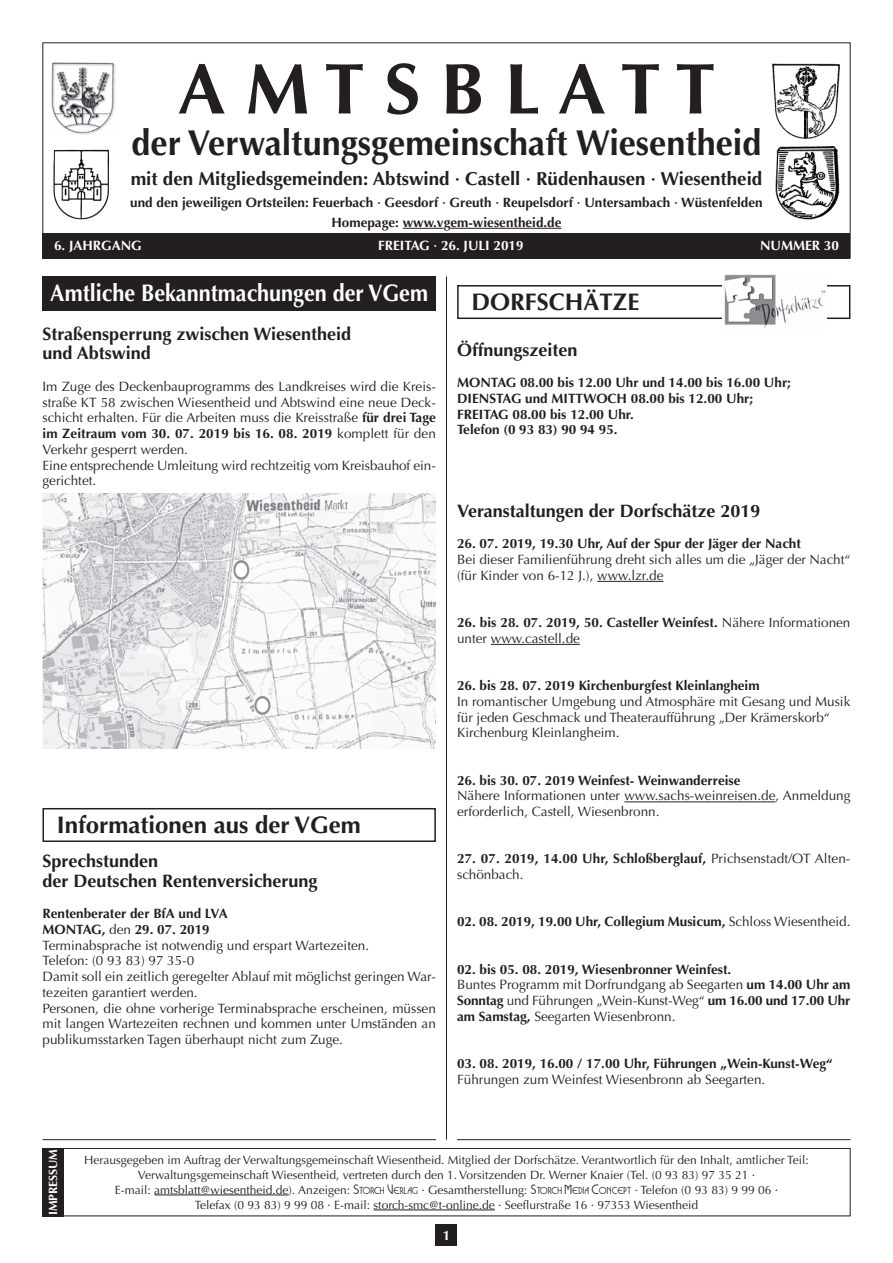
<style>
.page{position:relative;width:893px;height:1263px;background:#fff}
.page>*{position:absolute;margin:0;border:0;box-sizing:border-box;transform-origin:0 0}
.t1{font:700 72px "Optima";color:#231f20}
.t2{font:700 36px "Optima";color:#231f20;scale:.95 1}
.t3{font:700 24px "Optima";color:#231f20}
.t4{font:700 24px "Optima";color:#fff;scale:.9 1}
.t5{font:700 18.75px "Optima";color:#231f20}
.t6{font:700 18px/19.5px "Optima";color:#231f20}
.t7{font:13.5px/15.8px "Optima";color:#231f20}
.t8{font:700 13.5px/15.8px "Optima";color:#231f20}
.t9{font:700 13.5px "Optima";color:#fff}
.t10{font:12px/15px "Optima";color:#231f20;text-align:center}
.t11{font:700 12px "Optima";letter-spacing:-.005em;color:#fff}
.s1{font-weight:700}
.s2{font-weight:400}
.s3{font-family:"Busorama";font-weight:500}
.s4{font-family:"Busorama";font-weight:500;font-size:9px}
</style>
<div class="page">
<div style="left:436px;top:1225px;width:21px;height:21px;background:#231f20"></div>
<hr style="left:403px;top:228px;width:41px;height:1px;background:#231f20">
<hr style="left:450px;top:228px;width:111px;height:1px;background:#231f20">
<div style="left:43px;top:233px;width:807px;height:26px;background:#231f20"></div>
<hr style="left:446px;top:276px;width:1px;height:864px;background:#231f20">
<div style="left:43px;top:1148px;width:807px;height:68px;border:1px solid #231f20"></div>
<hr style="left:154px;top:1194px;width:135px;height:1px;background:#231f20">
<hr style="left:374px;top:1209px;width:121px;height:1px;background:#231f20">
<div style="left:43px;top:1148px;width:21px;height:68px;background:#231f20"></div>
<div style="left:43px;top:276px;width:393px;height:34px;background:#231f20"></div>
<img style="left:51px;top:62px;width:65px;height:73px">
<img style="left:53px;top:149px;width:56px;height:70px">
<img style="left:775px;top:146px;width:64px;height:74px">
<img style="left:772px;top:64px;width:68px;height:75px">
<hr style="left:597px;top:581px;width:66px;height:1px;background:#231f20">
<hr style="left:491px;top:644px;width:89px;height:1px;background:#231f20">
<hr style="left:624px;top:801px;width:151px;height:1px;background:#231f20">
<div style="left:43px;top:808px;width:393px;height:34px;border:2px solid #231f20"></div>
<hr style="left:43px;top:1139px;width:393px;height:1px;background:#231f20">
<hr style="left:457px;top:1139px;width:393px;height:1px;background:#231f20">
<img style="left:43px;top:494px;width:393px;height:255px">
<div style="left:457px;top:285px;width:393px;height:34px;border:2px solid #231f20"></div>
<img style="left:723px;top:274px;width:103px;height:54px">
<h1 class="t1" style="left:178px;top:47px;width:539px">A M T S B L A T T</h1>
<h2 class="t2" style="left:132px;top:122px;width:664px">der Verwaltungsgemeinschaft Wiesentheid</h2>
<h3 class="t5" style="left:131px;top:168px;width:633px">mit den Mitgliedsgemeinden: Abtswind · Castell · Rüdenhausen · Wiesentheid</h3>
<p class="t8" style="left:130px;top:193px;width:634px;line-height:19.4px;text-align:center">und den jeweiligen Ortsteilen: Feuerbach · Geesdorf · Greuth · Reupelsdorf · Untersambach · Wüstenfelden<br>Homepage: www.vgem-wiesentheid.de</p>
<p class="t9" style="left:54px;top:238px;width:89px">6. JAHRGANG</p>
<p class="t9" style="left:378px;top:238px;width:147px">FREITAG · 26. JULI 2019</p>
<p class="t9" style="left:760px;top:238px;width:80px">NUMMER 30</p>
<h3 class="t4" style="left:50px;top:279px;width:421px">Amtliche Bekanntmachungen der VGem</h3>
<h3 class="t6" style="left:43px;top:324px;width:310px">Straßensperrung zwischen Wiesentheid und Abtswind</h3>
<p class="t7" style="left:43px;top:379px;width:395px">Im Zuge des Deckenbauprogramms des Landkreises wird die Kreis&shy;straße KT 58 zwischen Wiesentheid und Abtswind eine neue Deck&shy;schicht erhalten. Für die Arbeiten muss die Kreisstraße <span class="s1">für drei Tage im Zeitraum vom 30. 07. 2019 bis 16. 08. 2019</span> komplett für den Verkehr gesperrt werden.<br>Eine entsprechende Umleitung wird rechtzeitig vom Kreisbauhof ein&shy;gerichtet.</p>
<h3 class="t3" style="left:57px;top:811px;width:306px">Informationen aus der VGem</h3>
<h3 class="t6" style="left:43px;top:851px;width:276px">Sprechstunden<br>der Deutschen Rentenversicherung</h3>
<p class="t7" style="left:43px;top:906px;width:395px"><span class="s1">Rentenberater der BfA und LVA<br>MONTAG,</span> den <span class="s1">29. 07. 2019<br></span>Terminabsprache ist notwendig und erspart Wartezeiten.<br>Telefon: (0 93 83) 97 35-0<br>Damit soll ein zeitlich geregelter Ablauf mit möglichst geringen War&shy;tezeiten garantiert werden.<br>Personen, die ohne vorherige Terminabsprache erscheinen, müssen mit langen Wartezeiten rechnen und kommen unter Umständen an publikumsstarken Tagen überhaupt nicht zum Zuge.</p>
<h3 class="t3" style="left:471px;top:288px;width:170px">DORFSCHÄTZE</h3>
<h3 class="t6" style="left:457px;top:340px;width:122px">Öffnungszeiten</h3>
<p class="t8" style="left:457px;top:375px;width:335px">MONTAG 08.00 bis 12.00 Uhr und 14.00 bis 16.00 Uhr; DIENSTAG und MITTWOCH 08.00 bis 12.00 Uhr; FREITAG 08.00 bis 12.00 Uhr.<br>Telefon (0 93 83) 90 94 95.</p>
<h3 class="t6" style="left:457px;top:501px;width:305px">Veranstaltungen der Dorfschätze 2019</h3>
<p class="t8" style="left:457px;top:536px;width:345px">26. 07. 2019, 19.30 Uhr, Auf der Spur der Jäger der Nacht</p>
<p class="t7" style="left:457px;top:552px;width:395px">Bei dieser Familienführung dreht sich alles um die „Jäger der Nacht“ (für Kinder von 6-12 J.), www.lzr.de</p>
<p class="t8" style="left:457px;top:615px;width:395px">26. bis 28. 07. 2019, 50. Casteller Weinfest. <span class="s2">Nähere Informationen unter www.castell.de</span></p>
<p class="t8" style="left:457px;top:678px;width:304px">26. bis 28. 07. 2019 Kirchenburgfest Kleinlangheim</p>
<p class="t7" style="left:457px;top:694px;width:395px">In romantischer Umgebung und Atmosphäre mit Gesang und Musik für jeden Geschmack und Theateraufführung „Der Krämerskorb“<br>Kirchenburg Kleinlangheim.</p>
<p class="t8" style="left:457px;top:772px;width:285px">26. bis 30. 07. 2019 Weinfest- Weinwanderreise</p>
<p class="t7" style="left:457px;top:788px;width:395px">Nähere Informationen unter www.sachs-weinreisen.de, Anmeldung erforderlich, Castell, Wiesenbronn.</p>
<p class="t8" style="left:457px;top:851px;width:395px">27. 07. 2019, 14.00 Uhr, Schloßberglauf, <span class="s2">Prichsenstadt/OT Alten&shy;schönbach.</span></p>
<p class="t8" style="left:457px;top:914px;width:395px">02. 08. 2019, 19.00 Uhr, Collegium Musicum, <span class="s2">Schloss Wiesentheid.</span></p>
<p class="t7" style="left:457px;top:961px;width:395px"><span class="s1">02. bis 05. 08. 2019, Wiesenbronner Weinfest.<br></span>Buntes Programm mit Dorfrundgang ab Seegarten <span class="s1">um 14.00 Uhr am Sonntag</span> und Führungen „Wein-Kunst-Weg“ <span class="s1">um 16.00 und 17.00 Uhr am Samstag,</span> Seegarten Wiesenbronn.</p>
<p class="t8" style="left:457px;top:1056px;width:377px">03. 08. 2019, 16.00 / 17.00 Uhr, Führungen „Wein-Kunst-Weg“</p>
<p class="t7" style="left:457px;top:1072px;width:310px">Führungen zum Weinfest Wiesenbronn ab Seegarten.</p>
<p class="t11" style="left:46px;top:1215px;width:68px;rotate:-90deg">IMPRESSUM</p>
<p class="t10" style="left:84px;top:1152px;width:726px">Herausgegeben im Auftrag der Verwaltungsgemeinschaft Wiesentheid. Mitglied der Dorfschätze. Verantwortlich für den Inhalt, amtlicher Teil:<br>Verwaltungsgemeinschaft Wiesentheid, vertreten durch den 1. Vorsitzenden Dr. Werner Knaier (Tel. (0 93 83) 97 35 21 ·<br>E-mail: amtsblatt@wiesentheid.de). Anzeigen: <span class="s3">S</span><span class="s4">TORCH</span> <span class="s3">V</span><span class="s4">ERLAG</span> · Gesamtherstellung: <span class="s3">S</span><span class="s4">TORCH</span> <span class="s3">M</span><span class="s4">EDIA</span> <span class="s3">C</span><span class="s4">ONCEPT</span> · Telefon (0 93 83) 9 99 06 ·<br>Telefax (0 93 83) 9 99 08 · E-mail: storch-smc@t-online.de · Seeflurstraße 16 · 97353 Wiesentheid</p>
<p class="t9" style="left:443px;top:1227px;width:9px">1</p>
</div>
